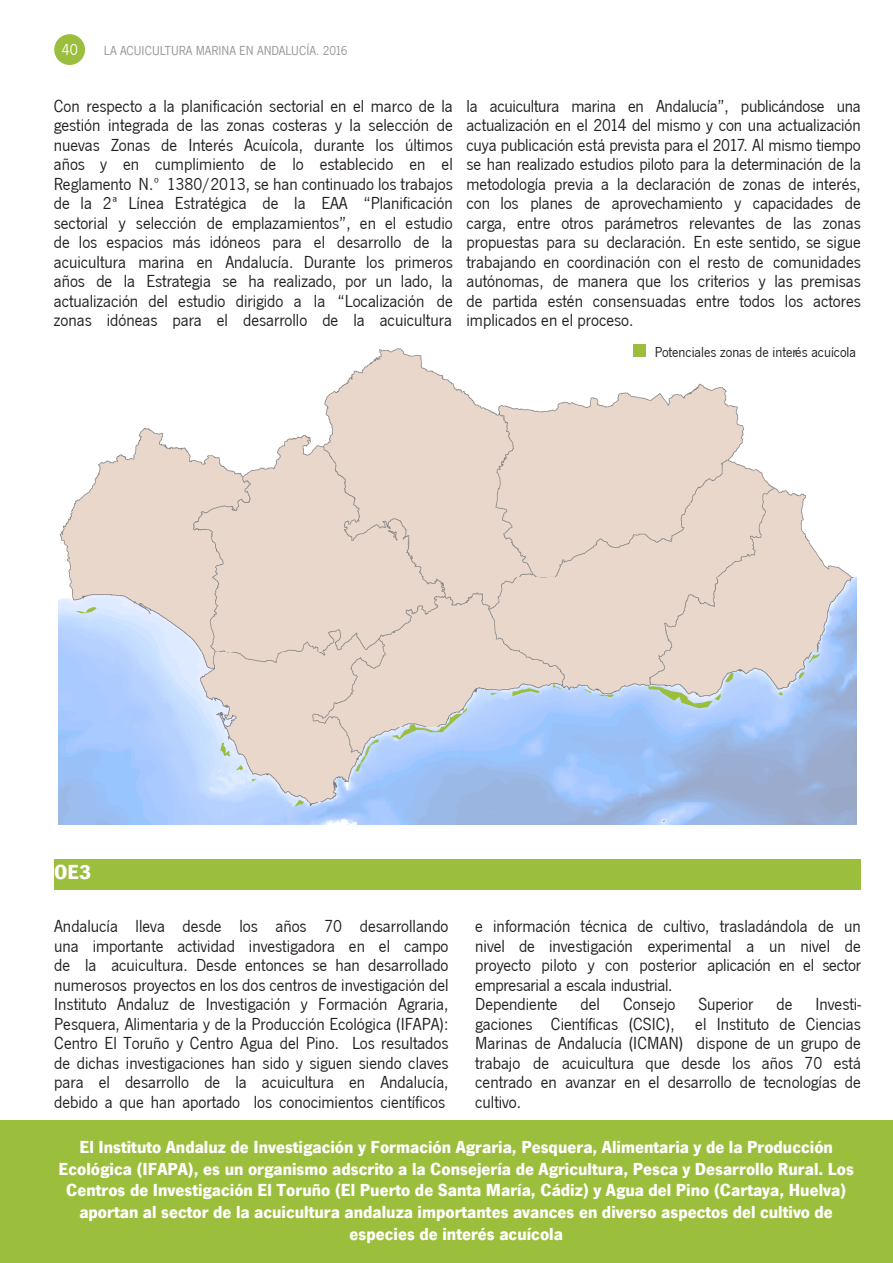
<style>
.page{position:relative;width:893px;height:1263px;background:#fff}
.page>*{position:absolute;margin:0;border:0;box-sizing:border-box;transform-origin:0 0}
.t1{font:700 21px "News Got T";color:#fff}
.Body_Text{font:18px/19.5px "News Got T";color:#231f20;text-align:justify}
.t2{font:700 18px/21.6px "News Got T";color:#fff;text-align:center}
.t3{font:16.5px "News Got T";color:#fff}
.t4{font:15px "News Got T";color:#231f20}
.t5{font:13.5px "News Got T";color:#939598}
.s1{font-style:inherit}
</style>
<div class="page">
<div style="left:54px;top:34px;width:31px;height:31px;background:#9bbe3c;border-radius:50%"></div>
<div style="left:0;top:1120px;width:893px;height:143px;background:#9bbe3c"></div>
<svg style="left:58px;top:344px;width:799px;height:480px"></svg>
<div style="left:54px;top:859px;width:807px;height:31px;background:#9bbe3c"></div>
<div style="left:634px;top:344px;width:12px;height:13px;background:#9bbe3c"></div>
<p class="t3" style="left:61px;top:40px;width:18px">40</p>
<p class="t5" style="left:104px;top:43px;width:245px">LA ACUICULTURA MARINA EN ANDALUCÍA. 2016</p>
<p class="Body_Text" style="left:54px;top:96px;width:401px">Con respecto a la planificación sectorial en el marco de la gestión integrada de las zonas costeras y la selección de nuevas Zonas de Interés Acuícola, durante los últimos años y en cumplimiento de lo establecido en el Reglamento N.º 1380/2013, se han continuado los trabajos de la 2ª Línea Estratégica de la EAA “Planificación sectorial y selección de emplazamientos”, <span class="s1">en</span> el estudio de los espacios más idóneos para el desarrollo de la acuicultura marina en Andalucía. Durante los primeros años de la Estrategia se ha realizado<span class="s1">,</span> por un lado<span class="s1">,</span> la actualización del estudio dirigido a la “Localización de zonas idóneas para el desarrollo de <span class="s1">la acuicultura</span></p>
<p class="Body_Text" style="left:466px;top:96px;width:396px">la acuicultura marina en Andalucía”<span class="s1">,</span> publicándose una actualización en el 2014 del mismo y con una actualización cuya publicación está prevista para el 2017. Al mismo tiempo se han realizado estudios piloto para la determinación de la metodología previa a la declaración de zonas de interés, con los planes de aprovechamiento <span class="s1">y</span> capacidades de carga, <span class="s1">entre otros parámetros relevantes</span> de las zonas propuestas para su declaración. En este sentido<span class="s1">,</span> se sigue trabajando <span class="s1">en coordinación</span> con el resto de comunidades autónomas<span class="s1">,</span> de manera que los criterios y las premisas de partida <span class="s1">estén</span> consensuadas entre todos los actores implicados en el proceso.</p>
<p class="t1" style="left:54px;top:860px;width:39px">OE3</p>
<p class="t4" style="left:655px;top:343px;width:203px">Potenciales zonas de interés acuícola</p>
<p class="Body_Text" style="left:54px;top:917px;width:396px">Andalucía lleva desde los años 70 desarrollando una importante actividad investigadora en el campo de la acuicultura. Desde entonces se han desarrollado numerosos proyectos en los dos centros de investigación <span class="s1">del Instituto Andaluz de Investigación y Formación Agraria, Pesquera, Alimentaria y de la Producción Ecológica (IFAPA):<br></span>Centro El Toruño y Centro Agua del Pino<span class="s1">.</span> Los resultados de dichas investigaciones han sido y siguen siendo claves para el desarrollo de la acuicultura en Andalucía, debido a que han aportado los conocimientos científicos</p>
<p class="Body_Text" style="left:475px;top:917px;width:387px"><span class="s1">e</span> información técnica de cultivo, trasladándola de un nivel de investigación experimental a un nivel <span class="s1">de proyecto</span> piloto y con posterior aplicación en el sector empresarial a <span class="s1">escala</span> industrial.</p>
<p class="Body_Text" style="left:475px;top:995px;width:84px">Dependiente</p>
<p class="Body_Text" style="left:581px;top:995px;width:21px">del</p>
<p class="Body_Text" style="left:623px;top:995px;width:54px">Consejo</p>
<p class="Body_Text" style="left:698px;top:995px;width:57px">Superior</p>
<p class="Body_Text" style="left:776px;top:995px;width:18px">de</p>
<p class="Body_Text" style="left:475px;top:995px;width:387px;text-indent:340px">Investi&shy;gaciones Científicas (CSIC), el Instituto de Ciencias Marinas de Andalucía (ICMAN) dispone de un grupo de trabajo de acuicultura que desde los años 70 está centrado en avanzar en el desarrollo de tecnologías de cultivo.</p>
<p class="t2" style="left:58px;top:1136px;width:797px">El Instituto Andaluz de Investigación y Formación Agraria, Pesquera, Alimentaria y de la Producción Ecológica (IFAPA), es un organismo adscrito a la Consejería de Agricultura, Pesca y Desarrollo Rural. Los Centros de Investigación El Toruño (El Puerto de Santa María, Cádiz) y Agua del Pino (Cartaya, Huelva) aportan al sector de la acuicultura andaluza importantes avances en diverso aspectos del cultivo de especies de interés acuícola</p>
</div>
